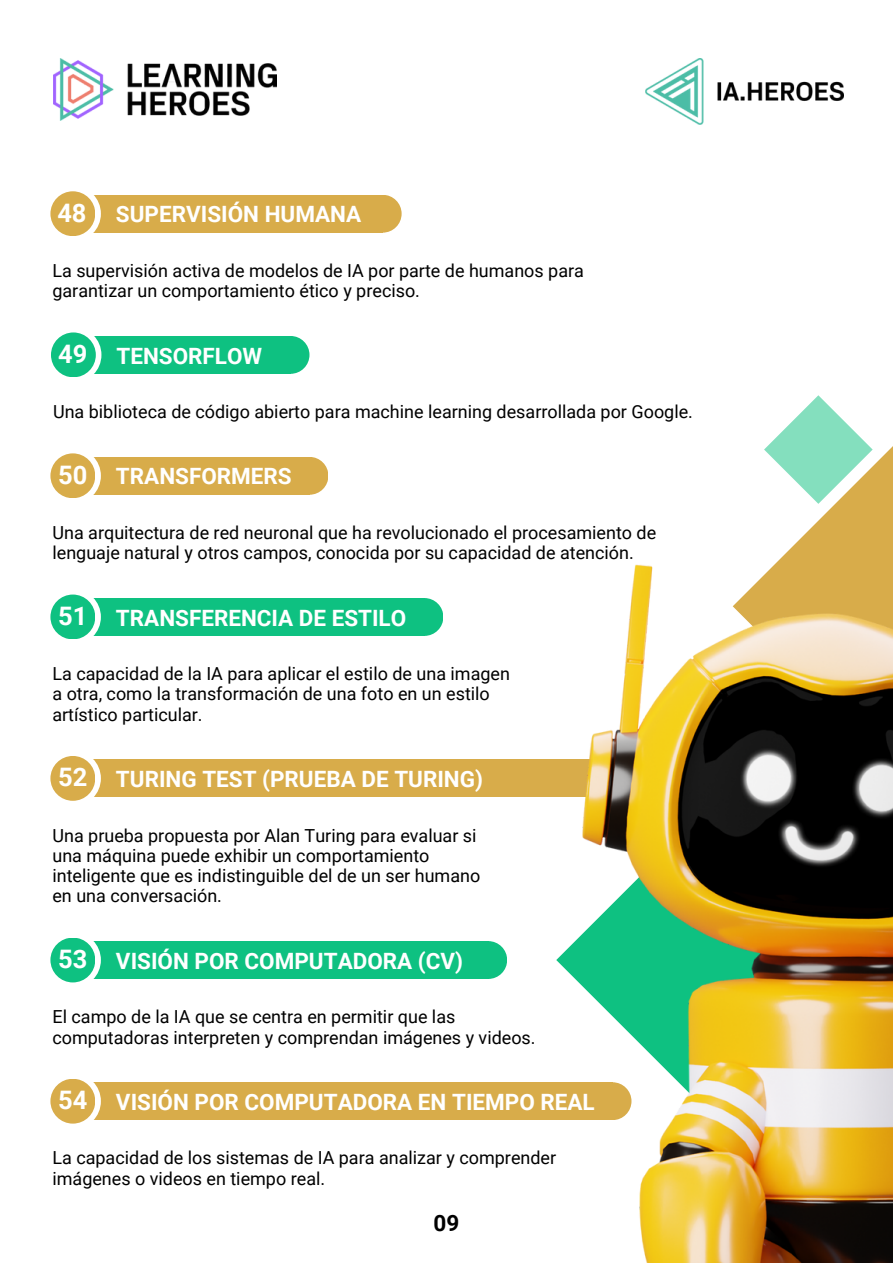
<style>
.page{position:relative;width:893px;height:1264px;background:#fff}
.page>*{position:absolute;margin:0;border:0;box-sizing:border-box;transform-origin:0 0}
.t1{font:700 25.5px "Roboto";color:#fff}
.t2{font:700 22.5px "Roboto";color:#fff}
.t3{font:700 22.5px "Roboto";color:#000}
.t4{font:18px/20.2px "Roboto";color:#000}
</style>
<div class="page">
<img style="left:53px;top:58px;width:224px;height:62px">
<img style="left:645px;top:58px;width:198px;height:67px">
<div style="left:73px;top:336px;width:217px;height:38px;background:#0ec181"></div>
<div style="left:45px;top:327px;width:56px;height:56px;background:#fff;border-radius:50%"></div>
<div style="left:51px;top:332px;width:45px;height:45px;background:#0ec181;border-radius:50%"></div>
<div style="left:271px;top:336px;width:38px;height:38px;background:#0ec181;border-radius:50%"></div>
<div style="left:73px;top:457px;width:236px;height:37px;background:#d8ac4a"></div>
<div style="left:290px;top:457px;width:38px;height:37px;background:#d8ac4a;border-radius:50%"></div>
<div style="left:45px;top:448px;width:56px;height:56px;background:#fff;border-radius:50%"></div>
<div style="left:50px;top:453px;width:45px;height:45px;background:#d8ac4a;border-radius:50%"></div>
<div style="left:73px;top:598px;width:351px;height:38px;background:#0ec181"></div>
<div style="left:45px;top:589px;width:56px;height:56px;background:#fff;border-radius:50%"></div>
<div style="left:50px;top:594px;width:45px;height:45px;background:#0ec181;border-radius:50%"></div>
<div style="left:405px;top:598px;width:38px;height:38px;background:#0ec181;border-radius:50%"></div>
<div style="left:73px;top:759px;width:535px;height:38px;background:#d8ac4a"></div>
<div style="left:45px;top:750px;width:56px;height:56px;background:#fff;border-radius:50%"></div>
<div style="left:50px;top:756px;width:45px;height:44px;background:#d8ac4a;border-radius:50%"></div>
<div style="left:73px;top:941px;width:415px;height:37px;background:#0ec181"></div>
<div style="left:45px;top:932px;width:56px;height:56px;background:#fff;border-radius:50%"></div>
<div style="left:50px;top:937px;width:45px;height:45px;background:#0ec181;border-radius:50%"></div>
<div style="left:469px;top:941px;width:38px;height:37px;background:#0ec181;border-radius:50%"></div>
<div style="left:73px;top:195px;width:309px;height:38px;background:#d8ac4a"></div>
<div style="left:364px;top:195px;width:37px;height:38px;background:#d8ac4a;border-radius:50%"></div>
<div style="left:45px;top:186px;width:56px;height:56px;background:#fff;border-radius:50%"></div>
<div style="left:50px;top:191px;width:45px;height:45px;background:#d8ac4a;border-radius:50%"></div>
<svg style="left:775px;top:447px;width:117px;height:117px;fill:#d8ac4a"></svg>
<div style="left:73px;top:1082px;width:539px;height:38px;background:#d8ac4a"></div>
<div style="left:45px;top:1073px;width:56px;height:56px;background:#fff;border-radius:50%"></div>
<div style="left:50px;top:1078px;width:45px;height:45px;background:#d8ac4a;border-radius:50%"></div>
<img style="left:582px;top:564px;width:310px;height:698px">
<svg style="left:764px;top:395px;width:108px;height:109px"></svg>
<p class="t1" style="left:57px;top:198px;width:31px">48</p>
<p class="t2" style="left:116px;top:201px;width:247px">SUPERVISIÓN HUMANA</p>
<p class="t4" style="left:52px;top:261px;width:533px">La supervisión activa de modelos de IA por parte de humanos para garantizar un comportamiento ético y preciso.</p>
<p class="t1" style="left:58px;top:339px;width:31px">49</p>
<p class="t2" style="left:116px;top:342px;width:147px">TENSORFLOW</p>
<p class="t4" style="left:53px;top:402px;width:641px">Una biblioteca de código abierto para machine learning desarrollada por Google.</p>
<p class="t1" style="left:58px;top:460px;width:31px">50</p>
<p class="t2" style="left:116px;top:463px;width:177px">TRANSFORMERS</p>
<p class="t4" style="left:52px;top:523px;width:605px">Una arquitectura de red neuronal que ha revolucionado el procesamiento de lenguaje natural y otros campos, conocida por su capacidad de atención.</p>
<p class="t1" style="left:58px;top:601px;width:31px">51</p>
<p class="t2" style="left:116px;top:604px;width:292px">TRANSFERENCIA DE ESTILO</p>
<p class="t4" style="left:52px;top:664px;width:459px">La capacidad de la IA para aplicar el estilo de una imagen a otra, como la transformación de una foto en un estilo artístico particular.</p>
<p class="t1" style="left:58px;top:762px;width:31px">52</p>
<p class="t2" style="left:116px;top:766px;width:368px">TURING TEST (PRUEBA DE TURING)</p>
<p class="t4" style="left:52px;top:825px;width:429px">Una prueba propuesta por Alan Turing para evaluar si una máquina puede exhibir un comportamiento inteligente que es indistinguible del de un ser humano en una conversación.</p>
<p class="t1" style="left:58px;top:944px;width:31px">53</p>
<p class="t2" style="left:116px;top:947px;width:348px">VISIÓN POR COMPUTADORA (CV)</p>
<p class="t4" style="left:52px;top:1007px;width:484px">El campo de la IA que se centra en permitir que las computadoras interpreten y comprendan imágenes y videos.</p>
<p class="t1" style="left:58px;top:1085px;width:31px">54</p>
<p class="t2" style="left:116px;top:1088px;width:480px">VISIÓN POR COMPUTADORA EN TIEMPO REAL</p>
<p class="t4" style="left:52px;top:1148px;width:505px">La capacidad de los sistemas de IA para analizar y comprender imágenes o videos en tiempo real.</p>
<p class="t3" style="left:433px;top:1209px;width:27px">09</p>
</div>
